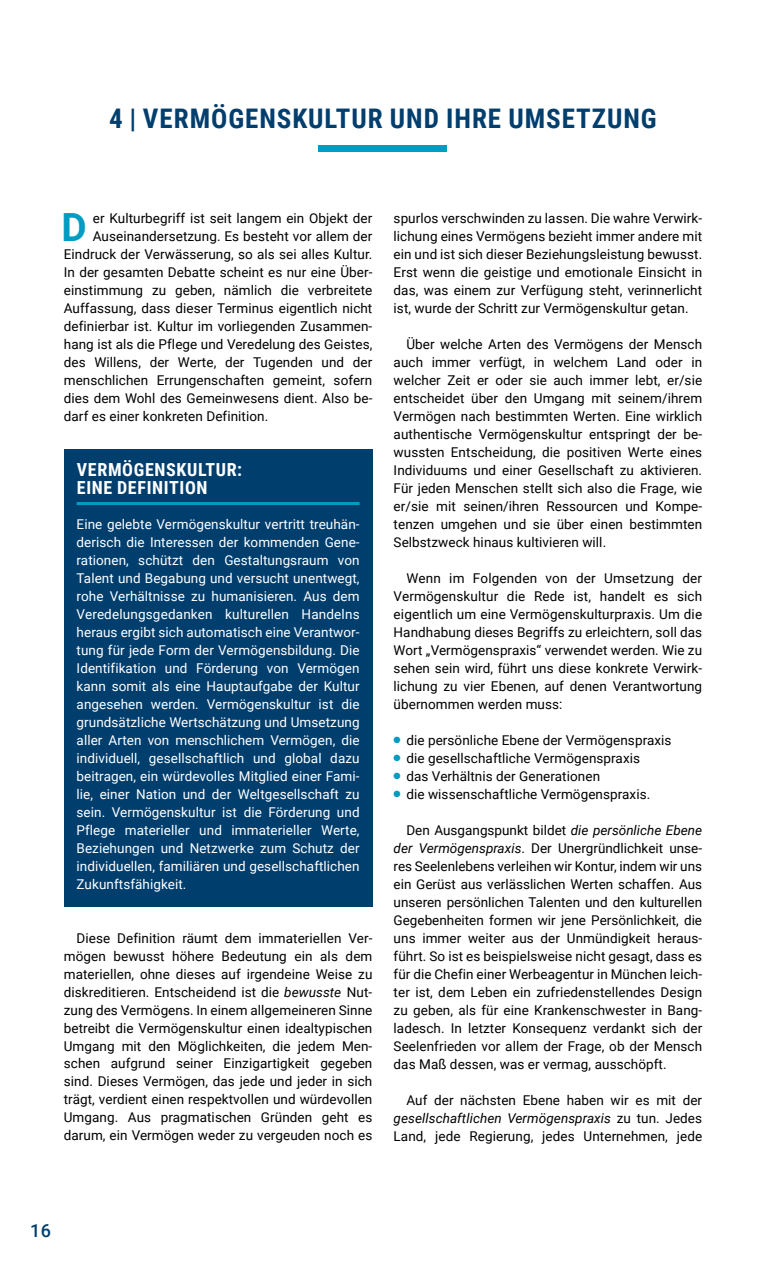
<style>
.page{position:relative;width:766px;height:1263px;background:#fff}
.page>*{position:absolute;margin:0;border:0;box-sizing:border-box;transform-origin:0 0}
.t1{font:700 38.85px "Roboto";color:#009cc1}
.t2{font:700 27px "Roboto Condensed";letter-spacing:.035em;color:#003e6e}
.t3{font:700 18px/18px "Roboto Condensed";letter-spacing:.035em;color:#fff}
.t4{font:500 18px "Roboto";color:#003e6e}
.t5{font:13.5px/18px "Roboto";letter-spacing:.005em;color:#000;text-align:justify}
.t6{font:13.5px/18px "Roboto";letter-spacing:.005em;color:#fff;text-align:justify}
.s1{font-style:italic}
.s2{color:#009cc1}
</style>
<div class="page">
<div style="left:64px;top:449px;width:308px;height:458px;background:#003e6e"></div>
<div style="left:318px;top:145px;width:129px;height:7px;background:#009cc1"></div>
<hr style="left:77px;top:502px;width:282px;height:3px;background:#009cc1">
<h2 class="t2" style="left:109px;top:99px;width:549px">4 | VERMÖGENSKULTUR UND IHRE UMSETZUNG</h2>
<h1 class="t1" style="left:61px;top:200px;width:27px">D</h1>
<p class="t5" style="left:93px;top:208px;width:281px">er Kulturbegriff ist seit langem ein Objekt der</p>
<p class="t5" style="left:93px;top:226px;width:281px">Auseinandersetzung. Es besteht vor allem der</p>
<p class="t5" style="left:64px;top:244px;width:310px">Eindruck der Verwässerung, so als sei alles Kultur.</p>
<p class="t5" style="left:64px;top:262px;width:310px">In der gesamten Debatte scheint es nur eine Über-</p>
<p class="t5" style="left:64px;top:280px;width:310px">einstimmung zu geben, nämlich die verbreitete</p>
<p class="t5" style="left:64px;top:298px;width:310px">Auffassung, dass dieser Terminus eigentlich nicht</p>
<p class="t5" style="left:64px;top:316px;width:310px">definierbar ist. Kultur im vorliegenden Zusammen-</p>
<p class="t5" style="left:64px;top:334px;width:310px">hang ist als die Pflege und Veredelung des Geistes,</p>
<p class="t5" style="left:64px;top:352px;width:310px">des Willens, der Werte, der Tugenden und der</p>
<p class="t5" style="left:64px;top:370px;width:310px">menschlichen Errungenschaften gemeint, sofern</p>
<p class="t5" style="left:64px;top:388px;width:310px">dies dem Wohl des Gemeinwesens dient. Also be-</p>
<p class="t5" style="left:64px;top:406px;width:206px">darf es einer konkreten Definition.</p>
<h3 class="t3" style="left:77px;top:459px;width:166px">VERMÖGENSKULTUR:<br>EINE DEFINITION</h3>
<p class="t6" style="left:77px;top:514px;width:284px">Eine gelebte Vermögenskultur vertritt treuhän&shy;derisch die Interessen der kommenden Gene&shy;rationen, schützt den Gestaltungsraum von Talent und Begabung und versucht unentwegt, rohe Verhältnisse zu humanisieren. Aus dem Veredelungsgedanken kulturellen Handelns heraus ergibt sich automatisch eine Verantwor&shy;tung für jede Form der Vermögensbildung. Die Identifikation und Förderung von Vermögen kann somit als eine Hauptaufgabe der Kultur angesehen werden. Vermögenskultur ist die grundsätzliche Wertschätzung und Umsetzung aller Arten von menschlichem Vermögen, die individuell, gesellschaftlich und global dazu beitragen, ein würdevolles Mitglied einer Fami&shy;lie, einer Nation und der Weltgesellschaft zu sein. Vermögenskultur ist die Förderung und Pflege materieller und immaterieller Werte, Beziehungen und Netzwerke zum Schutz der individuellen, familiären und gesellschaftlichen Zukunftsfähigkeit.</p>
<p class="t5" style="left:64px;top:928px;width:310px;text-indent:13px">Diese Definition räumt dem immateriellen Ver&shy;mögen bewusst höhere Bedeutung ein als dem materiellen, ohne dieses auf irgendeine Weise zu diskreditieren. Entscheidend ist die <span class="s1">bewusste</span> Nut&shy;zung des Vermögens. In einem allgemeineren Sinne betreibt die Vermögenskultur einen idealtypischen Umgang mit den Möglichkeiten, die jedem Men&shy;schen aufgrund seiner Einzigartigkeit gegeben sind. Dieses Vermögen, das jede und jeder in sich trägt, verdient einen respektvollen und würdevollen Umgang. Aus pragmatischen Gründen geht es darum, ein Vermögen weder zu vergeuden noch es</p>
<p class="t5" style="left:393px;top:208px;width:310px">spurlos verschwinden zu lassen. Die wahre Verwirk&shy;lichung eines Vermögens bezieht immer andere mit ein und ist sich dieser Beziehungsleistung bewusst.<br>Erst wenn die geistige und emotionale Einsicht in das, was einem zur Verfügung steht, verinnerlicht ist, wurde der Schritt zur Vermögenskultur getan.</p>
<p class="t5" style="left:393px;top:334px;width:310px;text-indent:13px">Über welche Arten des Vermögens der Mensch auch immer verfügt, in welchem Land oder in welcher Zeit er oder sie auch immer lebt, er/sie entscheidet über den Umgang mit seinem/ihrem Vermögen nach bestimmten Werten. Eine wirklich authentische Vermögenskultur entspringt der be&shy;wussten Entscheidung, die positiven Werte eines Individuums und einer Gesellschaft zu aktivieren.<br>Für jeden Menschen stellt sich also die Frage, wie er/sie mit seinen/ihren Ressourcen und Kompe&shy;tenzen umgehen und sie über einen bestimmten Selbstzweck hinaus kultivieren will.</p>
<p class="t5" style="left:393px;top:568px;width:310px;text-indent:13px">Wenn im Folgenden von der Umsetzung der Vermögenskultur die Rede ist, handelt es sich eigentlich um eine Vermögenskulturpraxis. Um die Handhabung dieses Begriffs zu erleichtern, soll das Wort „Vermögenspraxis“ verwendet werden. Wie zu sehen sein wird, führt uns diese konkrete Verwirk&shy;lichung zu vier Ebenen, auf denen Verantwortung übernommen werden muss:</p>
<p class="t5" style="left:393px;top:730px;width:279px"><span class="s2">●</span> die persönliche Ebene der Vermögenspraxis</p>
<p class="t5" style="left:393px;top:748px;width:248px"><span class="s2">●</span> die gesellschaftliche Vermögenspraxis</p>
<p class="t5" style="left:393px;top:766px;width:208px"><span class="s2">●</span> das Verhältnis der Generationen</p>
<p class="t5" style="left:393px;top:784px;width:258px"><span class="s2">●</span> die wissenschaftliche Vermögenspraxis.</p>
<p class="t5" style="left:393px;top:820px;width:310px;text-indent:13px">Den Ausgangspunkt bildet <span class="s1">die persönliche Ebene der Vermögenspraxis</span>. Der Unergründlichkeit unse&shy;res Seelenlebens verleihen wir Kontur, indem wir uns ein Gerüst aus verlässlichen Werten schaffen. Aus unseren persönlichen Talenten und den kulturellen Gegebenheiten formen wir jene Persönlichkeit, die uns immer weiter aus der Unmündigkeit heraus&shy;führt. So ist es beispielsweise nicht gesagt, dass es für die Chefin einer Werbeagentur in München leich&shy;ter ist, dem Leben ein zufriedenstellendes Design zu geben, als für eine Krankenschwester in Bang&shy;ladesch. In letzter Konsequenz verdankt sich der Seelenfrieden vor allem der Frage, ob der Mensch das Maß dessen, was er vermag, ausschöpft.</p>
<p class="t5" style="left:393px;top:1090px;width:310px;text-indent:13px">Auf der nächsten Ebene haben wir es mit der <span class="s1">gesellschaftlichen Vermögenspraxis</span> zu tun. Jedes Land, jede Regierung, jedes Unternehmen, jede</p>
<h3 class="t4" style="left:30px;top:1218px;width:23px">16</h3>
</div>
